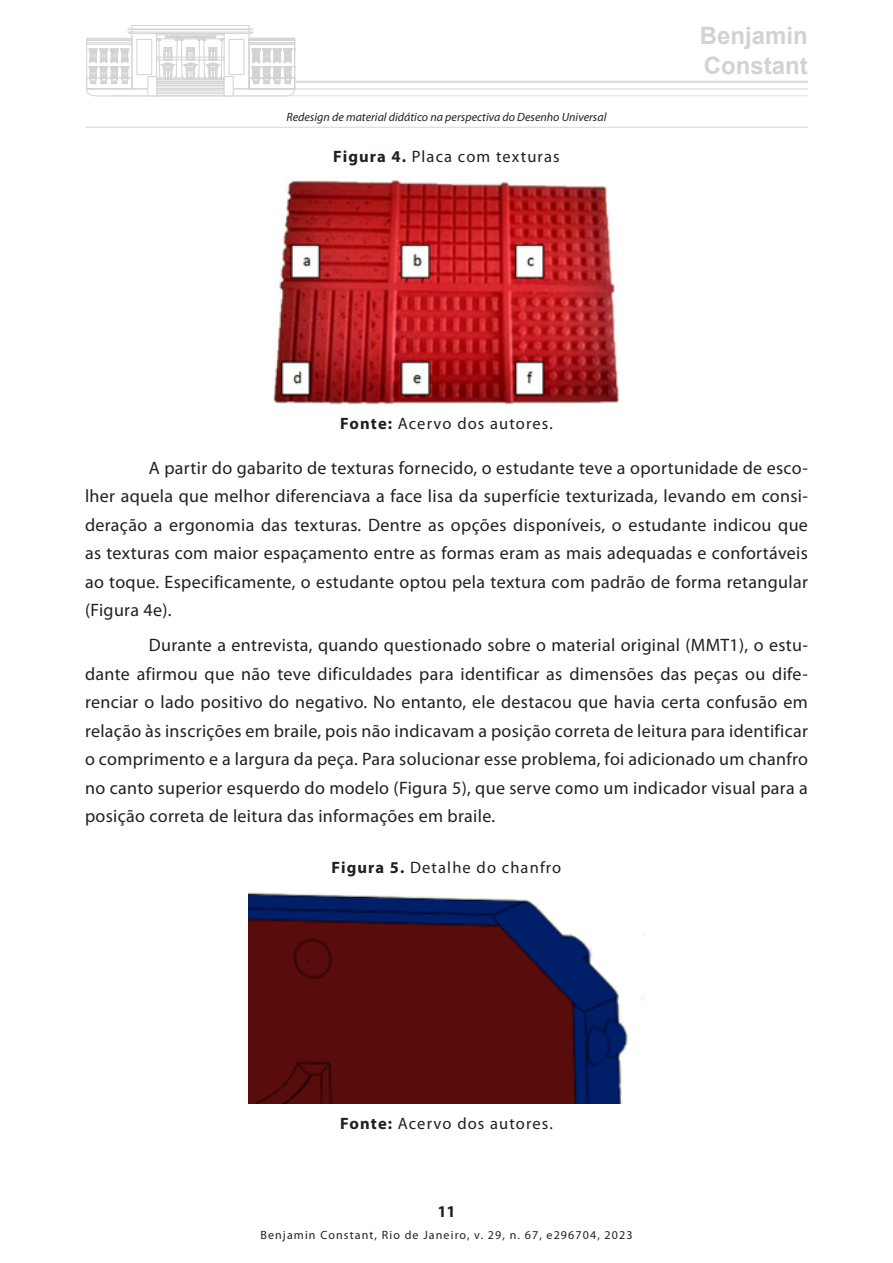
<style>
.page{position:relative;width:893px;height:1263px;background:#fff}
.page>*{position:absolute;margin:0;border:0;box-sizing:border-box;transform-origin:0 0}
.t1{font:700 24px/30px "Arial";color:#d1d2d4}
.Artigo_TEXTO{font:18px/28.5px "Myriad Pro";letter-spacing:.02em;color:#231f20;text-align:justify}
.Artigo_LEGENDA{font:16.5px "Myriad Pro";letter-spacing:.07em;color:#231f20}
.t2{font:700 16.5px "Myriad Pro";color:#231f20}
.t3{font:italic 12px "Myriad Pro";color:#231f20}
.t4{font:12px "Myriad Pro";letter-spacing:.095em;color:#231f20}
.s1{font-weight:700}
</style>
<div class="page">
<div style="left:132px;top:25px;width:117px;height:64px;border:1px solid #d2d3d5"></div>
<svg style="left:86px;top:28px;width:209px;height:69px"></svg>
<div style="left:224px;top:77px;width:9px;height:19px;background:#fefefe"></div>
<div style="left:224px;top:76px;width:9px;height:20px;border:1px solid #d2d3d5"></div>
<div style="left:148px;top:77px;width:9px;height:19px;background:#fefefe"></div>
<div style="left:148px;top:76px;width:9px;height:20px;border:1px solid #d2d3d5"></div>
<hr style="left:295px;top:81px;width:513px;height:2px;background:#dcdddf">
<hr style="left:294px;top:88px;width:514px;height:2px;background:#dcdddf">
<hr style="left:85px;top:127px;width:723px;height:1px;background:#dcdddf">
<hr style="left:109px;top:95px;width:699px;height:1px;background:#dcdddf">
<img style="left:274px;top:179px;width:345px;height:226px">
<img style="left:249px;top:892px;width:396px;height:211px">
<p class="t3" style="left:287px;top:110px;width:321px">Redesign de material didático na perspectiva do Desenho Universal</p>
<p class="Artigo_LEGENDA" style="left:333px;top:146px;width:228px"><span class="s1">Figura 4.</span> Placa com texturas</p>
<h1 class="t1" style="left:700px;top:21px;width:110px">Benjamin<br>Constant</h1>
<p class="Artigo_LEGENDA" style="left:340px;top:413px;width:214px"><span class="s1">Fonte:</span> Acervo dos autores.</p>
<p class="Artigo_TEXTO" style="left:85px;top:453px;width:724px;text-indent:64px">A partir do gabarito de texturas fornecido, o estudante teve a oportunidade de esco&shy;lher aquela que melhor diferenciava a face lisa da superfície texturizada, levando em consi&shy;deração a ergonomia das texturas. Dentre as opções disponíveis, o estudante indicou que as texturas com maior espaçamento entre as formas eram as mais adequadas e confortáveis ao toque. Especificamente, o estudante optou pela textura com padrão de forma retangular (Figura 4e).</p>
<p class="Artigo_TEXTO" style="left:85px;top:631px;width:724px;text-indent:64px">Durante a entrevista, quando questionado sobre o material original (MMT1), o estu&shy;dante afirmou que não teve dificuldades para identificar as dimensões das peças ou dife&shy;renciar o lado positivo do negativo. No entanto, ele destacou que havia certa confusão em relação às inscrições em braile, pois não indicavam a posição correta de leitura para identificar o comprimento e a largura da peça. Para solucionar esse problema, foi adicionado um chanfro no canto superior esquerdo do modelo (Figura 5), que serve como um indicador visual para a posição correta de leitura das informações em braile.</p>
<p class="Artigo_LEGENDA" style="left:332px;top:857px;width:231px"><span class="s1">Figura 5.</span> Detalhe do chanfro</p>
<p class="Artigo_LEGENDA" style="left:340px;top:1113px;width:214px"><span class="s1">Fonte:</span> Acervo dos autores.</p>
<p class="t2" style="left:437px;top:1200px;width:20px">11</p>
<p class="t4" style="left:260px;top:1228px;width:374px">Benjamin Constant, Rio de Janeiro, v. 29, n. 67, e296704, 2023</p>
</div>
